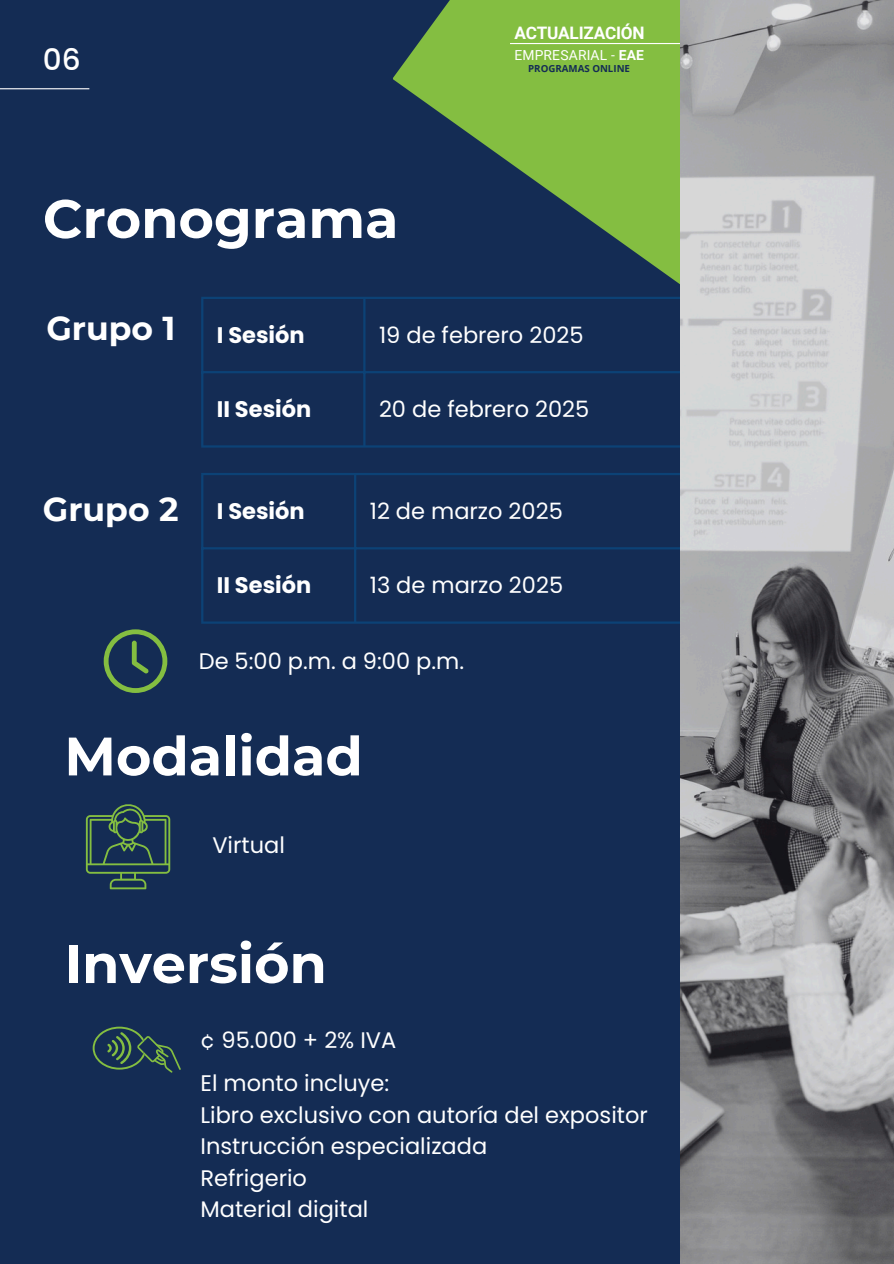
<style>
.page{position:relative;width:894px;height:1264px;background:#fff}
.page>*{position:absolute;margin:0;border:0;box-sizing:border-box;transform-origin:0 0}
.t1{font:700 54px "Montserrat";color:#fff}
.t2{font:700 33px "Montserrat";color:#fff}
.t3{font:500 29.55px "Poppins";color:#fff}
.t4{font:22.5px/31.5px "Poppins";color:#fff}
.t5{font:700 22.5px "Poppins";color:#fff}
.t6{font:700 17.25px "Roboto";letter-spacing:-.015em;color:#fff}
.t7{font:13.8px "Roboto";letter-spacing:.015em;color:#fff}
.t8{font:700 9.75px "Open Sans";color:#142c54}
.s1{font-weight:700}
</style>
<div class="page">
<div style="left:0;top:0;width:893px;height:1263px;background:#142c54"></div>
<hr style="left:201px;top:299px;width:2px;height:146px;background:#0c4276">
<hr style="left:201px;top:297px;width:654px;height:2px;background:#0c4276">
<hr style="left:201px;top:371px;width:654px;height:2px;background:#0c4276">
<hr style="left:201px;top:445px;width:654px;height:2px;background:#0c4276">
<svg style="left:274px;top:0;width:406px;height:624px"></svg>
<hr style="left:0;top:88px;width:89px;height:1px;background:#fff">
<hr style="left:510px;top:43px;width:170px;height:1px;background:#fff">
<svg style="left:104px;top:629px;width:63px;height:64px"></svg>
<svg style="left:93px;top:1026px;width:87px;height:46px"></svg>
<hr style="left:201px;top:475px;width:2px;height:146px;background:#0c4276">
<hr style="left:354px;top:475px;width:2px;height:146px;background:#0c4276">
<hr style="left:201px;top:473px;width:654px;height:2px;background:#0c4276">
<hr style="left:201px;top:547px;width:654px;height:2px;background:#0c4276">
<hr style="left:201px;top:621px;width:654px;height:2px;background:#0c4276">
<img style="left:680px;top:0;width:213px;height:1263px">
<svg style="left:86px;top:804px;width:84px;height:85px"></svg>
<p class="t3" style="left:43px;top:39px;width:39px">06</p>
<p class="t1" style="left:43px;top:186px;width:357px">Cronograma</p>
<p class="t6" style="left:514px;top:23px;width:132px">ACTUALIZACIÓN</p>
<p class="t7" style="left:514px;top:47px;width:131px">EMPRESARIAL - <span class="s1">EAE</span></p>
<h2 class="t8" style="left:528px;top:62px;width:103px">PROGRAMAS ONLINE</h2>
<h2 class="t2" style="left:46px;top:308px;width:130px">Grupo 1</h2>
<p class="t5" style="left:217px;top:319px;width:89px">I Sesión</p>
<h5 class="t4" style="left:379px;top:319px;width:206px">19 de febrero 2025</h5>
<p class="t5" style="left:217px;top:393px;width:96px">II Sesión</p>
<h6 class="t4" style="left:379px;top:393px;width:212px">20 de febrero 2025</h6>
<p class="t2" style="left:43px;top:489px;width:137px">Grupo 2</p>
<p class="t5" style="left:217px;top:495px;width:89px">I Sesión</p>
<p class="t4" style="left:369px;top:495px;width:194px">12 de marzo 2025</p>
<h1 class="t5" style="left:217px;top:569px;width:96px">II Sesión</h1>
<p class="t4" style="left:369px;top:569px;width:195px">13 de marzo 2025</p>
<p class="t4" style="left:199px;top:645px;width:267px">De 5:00 p.m. a 9:00 p.m.</p>
<p class="t1" style="left:64px;top:723px;width:300px">Modalidad</p>
<p class="t4" style="left:212px;top:829px;width:74px">Virtual</p>
<p class="t1" style="left:64px;top:930px;width:264px">Inversión</p>
<p class="t4" style="left:200px;top:1024px;width:197px">¢ 95.000 + 2% IVA</p>
<p class="t4" style="left:200px;top:1067px;width:449px">El monto incluye:<br>Libro exclusivo con autoría del expositor<br>Instrucción especializada<br>Refrigerio<br>Material digital</p>
</div>
